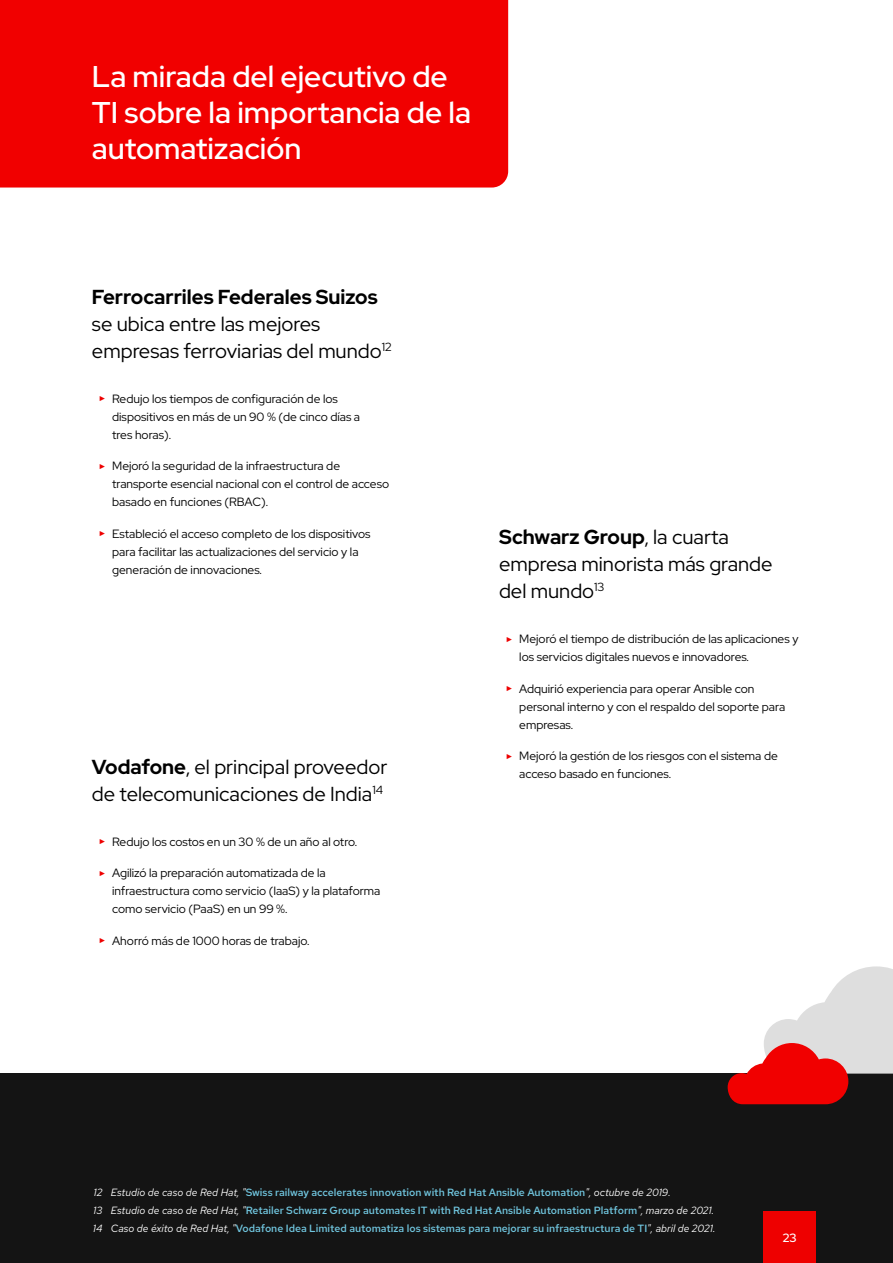
<style>
.page{position:relative;width:893px;height:1263px;background:#fff}
.page>*{position:absolute;margin:0;border:0;box-sizing:border-box;transform-origin:0 0}
.t1{font:500 30px/36px "Red Hat Display";color:#fff}
.t2{font:20.25px/27px "Red Hat Display";color:#000}
.t3{font:700 20.25px "Red Hat Display";color:#000}
.t4{font:12px/18px "Red Hat Display";color:#000}
.t5{font:500 12px "Red Hat Display";color:#fff}
.t6{font:500 10.5px/18px "Red Hat Text";color:#70c5de}
.s1{font-family:"Arial";font-size:7.2px;color:#e00}
.s2{font-weight:700}
.s3{font-weight:400;font-style:italic;color:#fff}
</style>
<div class="page">
<div style="left:0;top:1074px;width:893px;height:189px;background:#141414"></div>
<div style="left:0;top:0;width:508px;height:188px;background:#f10000"></div>
<svg style="left:728px;top:966px;width:165px;height:138px"></svg>
<div style="left:763px;top:1211px;width:53px;height:52px;background:#e00"></div>
<h1 class="t1" style="left:92px;top:58px;width:381px">La mirada del ejecutivo de<br>TI sobre la importancia de la automatización</h1>
<h2 class="t3" style="left:92px;top:283px;width:287px">Ferrocarriles Federales Suizos</h2>
<h2 class="t2" style="left:92px;top:310px;width:301px">se ubica entre las mejores empresas ferroviarias del mundo<sup>12</sup></h2>
<p class="t4" style="left:112px;top:389px;width:249px;text-indent:-14px"><span class="s1">►</span> Redujo los tiempos de configuración de los dispositivos en más de un 90 % (de cinco días a tres horas).</p>
<p class="t4" style="left:112px;top:457px;width:278px;text-indent:-14px"><span class="s1">►</span> Mejoró la seguridad de la infraestructura de transporte esencial nacional con el control de acceso basado en funciones (RBAC).</p>
<p class="t4" style="left:112px;top:524px;width:260px;text-indent:-14px"><span class="s1">►</span> Estableció el acceso completo de los dispositivos para facilitar las actualizaciones del servicio y la generación de innovaciones.</p>
<h2 class="t2" style="left:499px;top:523px;width:275px"><span class="s2">Schwarz Group</span>, la cuarta empresa minorista más grande del mundo<sup>13</sup></h2>
<p class="t4" style="left:519px;top:630px;width:281px;text-indent:-14px"><span class="s1">►</span> Mejoró el tiempo de distribución de las aplicaciones y los servicios digitales nuevos e innovadores.</p>
<p class="t4" style="left:519px;top:679px;width:267px;text-indent:-14px"><span class="s1">►</span> Adquirió experiencia para operar Ansible con personal interno y con el respaldo del soporte para empresas.</p>
<p class="t4" style="left:519px;top:747px;width:260px;text-indent:-14px"><span class="s1">►</span> Mejoró la gestión de los riesgos con el sistema de acceso basado en funciones.</p>
<h2 class="t2" style="left:92px;top:753px;width:297px"><span class="s2">Vodafone</span>, el principal proveedor de telecomunicaciones de India<sup>14</sup></h2>
<p class="t4" style="left:99px;top:832px;width:260px"><span class="s1">►</span> Redujo los costos en un 30 % de un año al otro.</p>
<p class="t4" style="left:112px;top:864px;width:270px;text-indent:-14px"><span class="s1">►</span> Agilizó la preparación automatizada de la infraestructura como servicio (IaaS) y la plataforma como servicio (PaaS) en un 99 %.</p>
<p class="t4" style="left:99px;top:931px;width:212px"><span class="s1">►</span> Ahorró más de 1000 horas de trabajo.</p>
<p class="t6" style="left:93px;top:1183px;width:624px"><span class="s3">12 Estudio de caso de Red Hat, "</span>Swiss railway accelerates innovation with Red Hat Ansible Automation<span class="s3">", octubre de 2019.<br>13 Estudio de caso de Red Hat, "</span>Retailer Schwarz Group automates IT with Red Hat Ansible Automation Platform<span class="s3">", marzo de 2021.<br>14 Caso de éxito de Red Hat, "</span>Vodafone Idea Limited automatiza los sistemas para mejorar su infraestructura de TI<span class="s3">", abril de 2021.</span></p>
<p class="t5" style="left:783px;top:1230px;width:15px">23</p>
</div>
